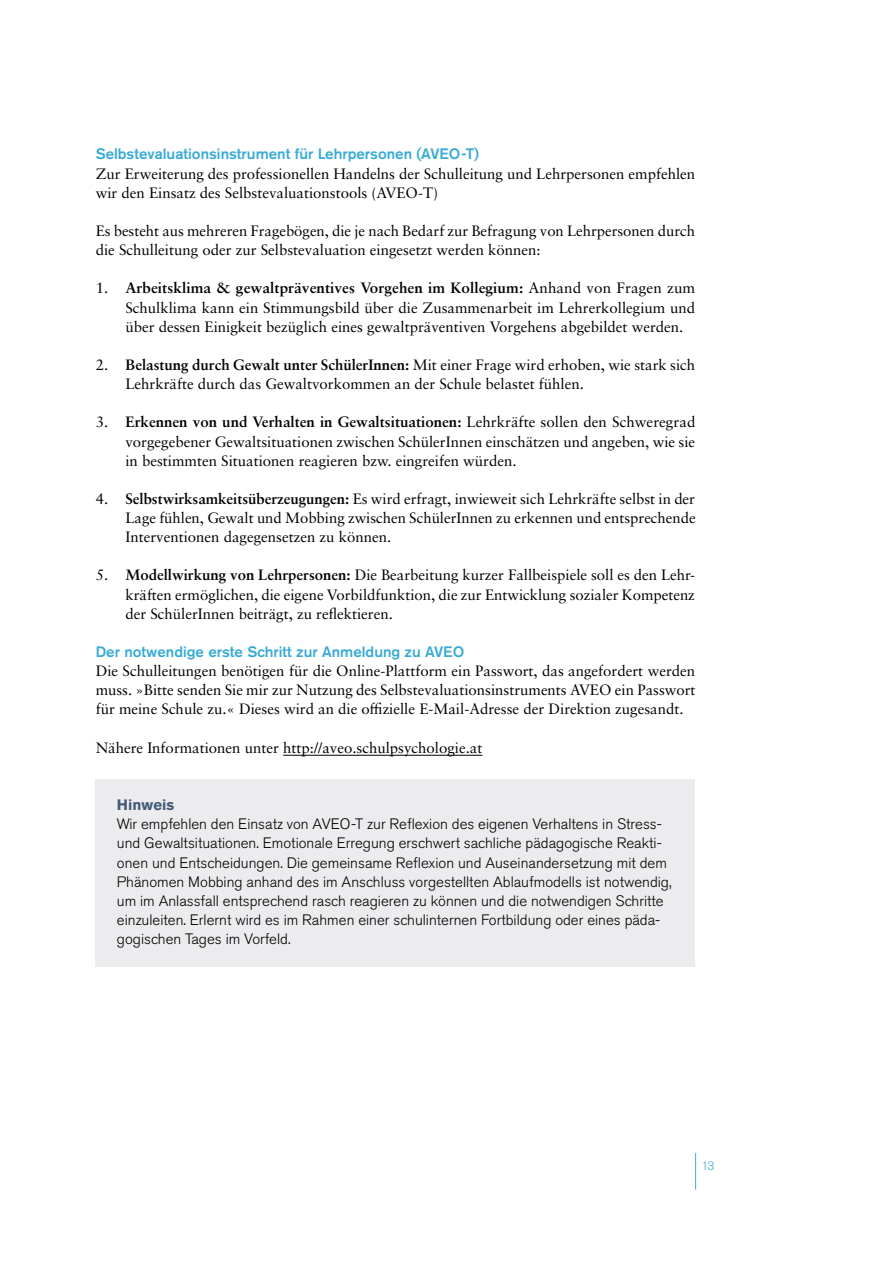
<style>
.page{position:relative;width:893px;height:1263px;background:#fff}
.page>*{position:absolute;margin:0;border:0;box-sizing:border-box;transform-origin:0 0}
.Lauftext{font:15px/19.2px "Sabon LT Pro";color:#000;text-align:justify}
.Infokasten_Tipp_Text_letzter_Absatz{font:300 15px/19.2px "Akzidenz Grotesk Pro";color:#000}
.Überschrift_3_ohne_Nummer{font:500 15px "Akzidenz Grotesk Pro";color:#38abd5}
.Infokasten_Tipp_Überschrift{font:700 15px "Akzidenz Grotesk Pro";color:#455d77}
.t1{font:300 12px "Akzidenz Grotesk Pro";color:#38abd5}
.s1{font-weight:700}
</style>
<div class="page">
<hr style="left:695px;top:1153px;width:1px;height:36px;background:#38abd5">
<hr style="left:283px;top:755px;width:199px;height:1px;background:#000">
<div style="left:96px;top:780px;width:599px;height:53px;background:#ececef"></div>
<div style="left:96px;top:805px;width:599px;height:162px;background:#ececef"></div>
<h4 class="Überschrift_3_ohne_Nummer" style="left:96px;top:144px;width:385px">Selbstevaluationsinstrument für Lehrpersonen (AVEO-T)</h4>
<p class="Lauftext" style="left:96px;top:163px;width:601px">Zur Erweiterung des professionellen Handelns der Schulleitung und Lehrpersonen empfehlen wir den Einsatz des Selbstevaluationstools (AVEO-T)</p>
<p class="Lauftext" style="left:96px;top:221px;width:601px">Es besteht aus mehreren Fragebögen, die je nach Bedarf zur Befragung von Lehrpersonen durch die Schulleitung oder zur Selbstevaluation eingesetzt werden können:</p>
<p class="Lauftext" style="left:125px;top:278px;width:571px;text-indent:-30px">1. <span class="s1">Arbeitsklima &amp; gewaltpräventives Vorgehen im Kollegium:</span> Anhand von Fragen zum Schulklima kann ein Stimmungsbild über die Zusammenarbeit im Lehrerkollegium und über dessen Einigkeit bezüglich eines gewaltpräventiven Vorgehens abgebildet werden.</p>
<p class="Lauftext" style="left:125px;top:355px;width:571px;text-indent:-30px">2. <span class="s1">Belastung durch Gewalt unter SchülerInnen:</span> Mit einer Frage wird erhoben, wie stark sich<br>Lehrkräfte durch das Gewaltvorkommen an der Schule belastet fühlen.</p>
<p class="Lauftext" style="left:125px;top:412px;width:571px;text-indent:-30px">3. <span class="s1">Erkennen von und Verhalten in Gewaltsituationen:</span> Lehrkräfte sollen den Schweregrad vorgegebener Gewaltsituationen zwischen SchülerInnen einschätzen und angeben, wie sie in bestimmten Situationen reagieren bzw. eingreifen würden.</p>
<p class="Lauftext" style="left:125px;top:489px;width:572px;text-indent:-30px">4. <span class="s1">Selbstwirksamkeitsüberzeugungen:</span> Es wird erfragt, inwieweit sich Lehrkräfte selbst in der Lage fühlen, Gewalt und Mobbing zwischen SchülerInnen zu erkennen und entsprechende Interventionen dagegensetzen zu können.</p>
<p class="Lauftext" style="left:125px;top:565px;width:571px;text-indent:-30px">5. <span class="s1">Modellwirkung von Lehrpersonen:</span> Die Bearbeitung kurzer Fallbeispiele soll es den Lehr&shy;kräften ermöglichen, die eigene Vorbildfunktion, die zur Entwicklung sozialer Kompetenz der SchülerInnen beiträgt, zu reflektieren.</p>
<h4 class="Überschrift_3_ohne_Nummer" style="left:96px;top:642px;width:370px">Der notwendige erste Schritt zur Anmeldung zu AVEO</h4>
<p class="Lauftext" style="left:96px;top:661px;width:601px">Die Schulleitungen benötigen für die Online-Plattform ein Passwort, das angefordert werden muss. »Bitte senden Sie mir zur Nutzung des Selbstevaluationsinstruments AVEO ein Passwort für meine Schule zu.« Dieses wird an die offizielle E-Mail-Adresse der Direktion zugesandt.</p>
<p class="Lauftext" style="left:96px;top:737px;width:388px">Nähere Informationen unter http://aveo.schulpsychologie.at</p>
<h4 class="Infokasten_Tipp_Überschrift" style="left:117px;top:795px;width:59px">Hinweis</h4>
<p class="Infokasten_Tipp_Text_letzter_Absatz" style="left:117px;top:814px;width:556px">Wir empfehlen den Einsatz von AVEO-T zur Reflexion des eigenen Verhaltens in Stress&shy;und Gewaltsituationen. Emotionale Erregung erschwert sachliche pädagogische Reakti&shy;onen und Entscheidungen. Die gemeinsame Reflexion und Auseinandersetzung mit dem Phänomen Mobbing anhand des im Anschluss vorgestellten Ablaufmodells ist notwendig, um im Anlassfall entsprechend rasch reagieren zu können und die notwendigen Schritte einzuleiten. Erlernt wird es im Rahmen einer schulinternen Fortbildung oder eines päda&shy;gogischen Tages im Vorfeld.</p>
<p class="t1" style="left:702px;top:1158px;width:14px">13</p>
</div>
